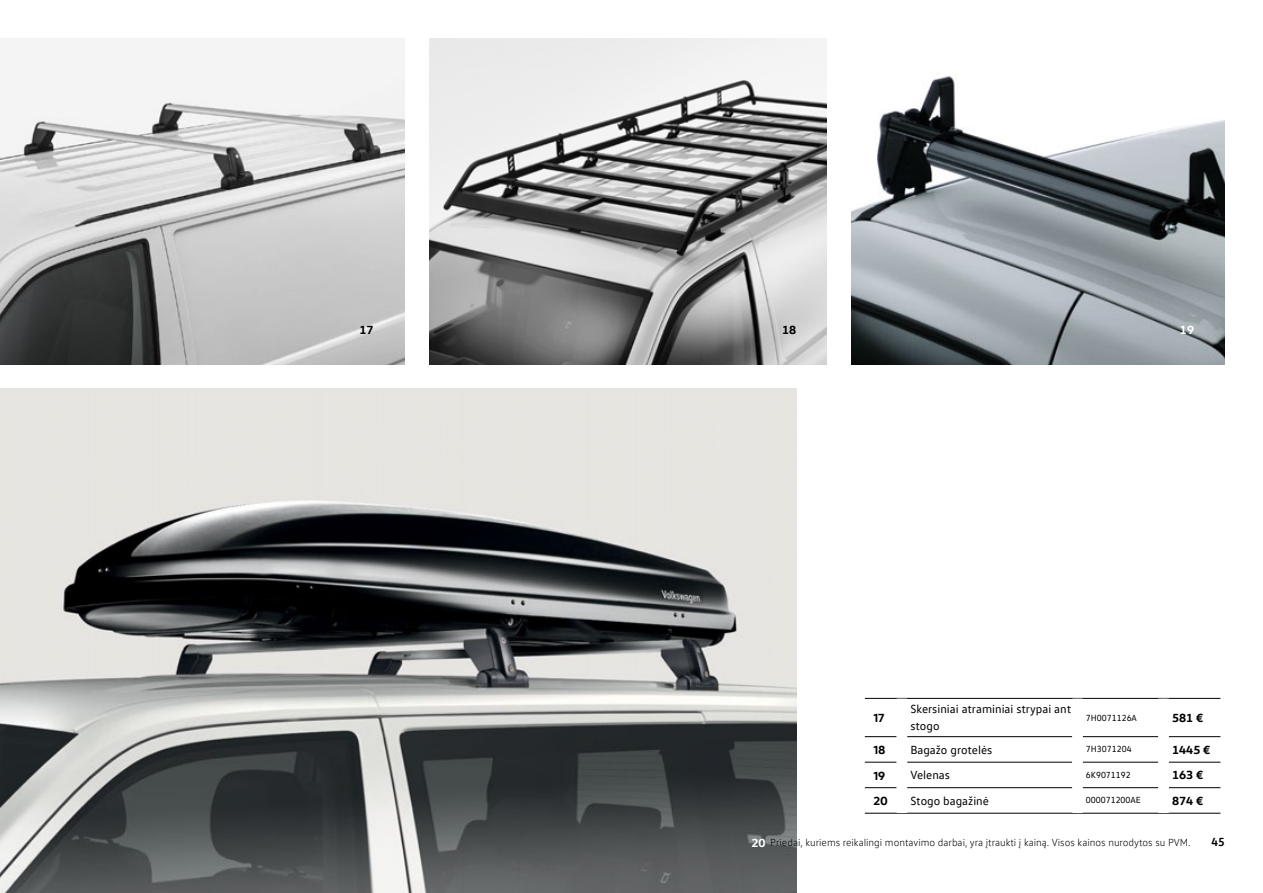
<style>
.page{position:relative;width:1263px;height:893px;background:#fff}
.page>*{position:absolute;margin:0;border:0;box-sizing:border-box;transform-origin:0 0}
.t1{font:12px/16.5px "VW Text";color:#000}
.t2{font:700 12px "VW Head";color:#000}
.t3{font:700 12px "VW Head";color:#fff}
.t4{font:700 12px "VW Text";color:#000}
.t5{font:300 10.5px "VW Text";color:#000}
.t6{font:9px "VW Text";color:#000}
.s1{font-family:"VW Head";font-weight:700;font-size:12px;color:#fff}
</style>
<div class="page">
<img style="left:0;top:389px;width:796px;height:504px">
<img style="left:0;top:38px;width:405px;height:326px">
<img style="left:852px;top:76px;width:373px;height:288px">
<img style="left:429px;top:38px;width:398px;height:326px">
<hr style="left:1163px;top:698px;width:57px;height:1px;background:#000">
<hr style="left:865px;top:736px;width:32px;height:1px;background:#000">
<hr style="left:1169px;top:736px;width:51px;height:1px;background:#000">
<hr style="left:1169px;top:762px;width:51px;height:1px;background:#000">
<hr style="left:865px;top:762px;width:32px;height:1px;background:#000">
<hr style="left:907px;top:762px;width:165px;height:1px;background:#000">
<hr style="left:1083px;top:762px;width:75px;height:1px;background:#000">
<hr style="left:865px;top:787px;width:32px;height:1px;background:#000">
<hr style="left:907px;top:787px;width:165px;height:1px;background:#000">
<hr style="left:1083px;top:787px;width:75px;height:1px;background:#000">
<hr style="left:1169px;top:787px;width:51px;height:1px;background:#000">
<hr style="left:865px;top:813px;width:37px;height:1px;background:#000">
<hr style="left:902px;top:813px;width:175px;height:1px;background:#000">
<hr style="left:1077px;top:813px;width:86px;height:1px;background:#000">
<hr style="left:1163px;top:813px;width:57px;height:1px;background:#000">
<hr style="left:902px;top:698px;width:175px;height:1px;background:#000">
<hr style="left:1077px;top:698px;width:86px;height:1px;background:#000">
<hr style="left:907px;top:736px;width:165px;height:1px;background:#000">
<hr style="left:1083px;top:736px;width:75px;height:1px;background:#000">
<hr style="left:865px;top:698px;width:37px;height:1px;background:#000">
<p class="t2" style="left:359px;top:322px;width:16px">17</p>
<p class="t2" style="left:782px;top:322px;width:16px">18</p>
<p class="t3" style="left:1180px;top:322px;width:16px">19</p>
<p class="t2" style="left:873px;top:710px;width:13px">17</p>
<p class="t1" style="left:910px;top:700px;width:162px">Skersiniai atraminiai strypai ant stogo</p>
<p class="t6" style="left:1086px;top:712px;width:52px">7H0071126A</p>
<p class="t2" style="left:1172px;top:710px;width:33px">581 €</p>
<p class="t2" style="left:873px;top:742px;width:14px">18</p>
<p class="t1" style="left:910px;top:741px;width:83px">Bagažo grotelės</p>
<p class="t6" style="left:1086px;top:743px;width:47px">7H3071204</p>
<p class="t2" style="left:1172px;top:742px;width:40px">1445 €</p>
<p class="t2" style="left:873px;top:768px;width:13px">19</p>
<p class="t1" style="left:910px;top:766px;width:41px">Velenas</p>
<p class="t6" style="left:1086px;top:769px;width:46px">6K9071192</p>
<p class="t2" style="left:1172px;top:767px;width:33px">163 €</p>
<p class="t2" style="left:873px;top:793px;width:16px">20</p>
<p class="t1" style="left:910px;top:792px;width:80px">Stogo bagažinė</p>
<p class="t6" style="left:1086px;top:794px;width:56px">000071200AE</p>
<p class="t2" style="left:1172px;top:793px;width:33px">874 €</p>
<p class="t5" style="left:751px;top:836px;width:441px"><span class="s1">20</span> Priedai, kuriems reikalingi montavimo darbai, yra įtraukti į kainą. Visos kainos nurodytos su PVM.</p>
<p class="t4" style="left:1211px;top:834px;width:15px">45</p>
</div>
